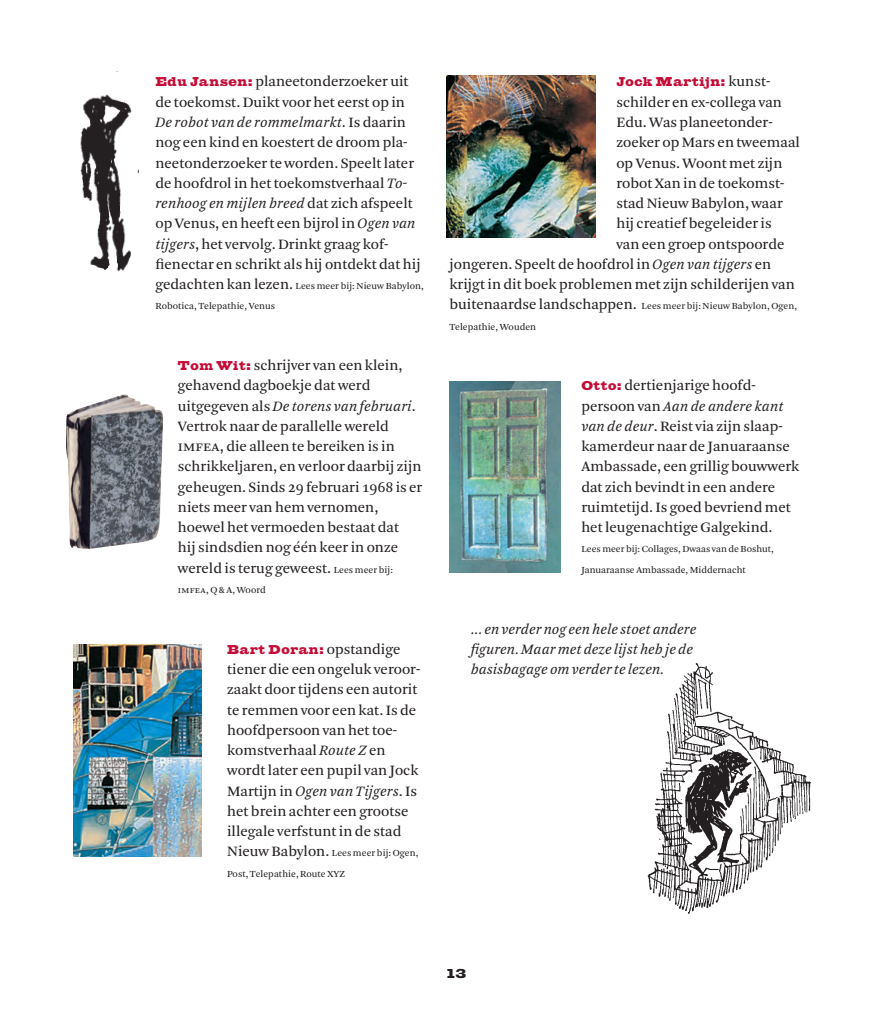
<style>
.page{position:relative;width:873px;height:1022px;background:#fff}
.page>*{position:absolute;margin:0;border:0;box-sizing:border-box;transform-origin:0 0}
.Brood-plat{font:15px/20.2px "Arnhem Blond";color:#231f20}
.t1{font:italic 15px "Arnhem Blond";color:#231f20}
.t2{font:12.9px "Giza Five Seven";color:#231f20;scale:1.07 1}
.Brood-plat-2{font:12.75px "Giza Five Seven";letter-spacing:.05em;color:#c40c37}
.Brood-plat-3{font:9.75px/20.2px "Arnhem Blond";letter-spacing:.005em;color:#231f20}
.s1{font-family:"Giza Five Seven";font-size:12.75px;color:#c40c37}
.s2{font-style:italic}
.s3{font-size:15px}
.s4{font-family:"Arnhem SC Blond"}
.s5{font-size:9.75px}
.s6{font-family:"Arnhem Blond";font-size:15px;color:#231f20}
</style>
<div class="page">
<img style="left:80px;top:71px;width:58px;height:201px">
<img style="left:66px;top:394px;width:98px;height:155px">
<img style="left:647px;top:663px;width:165px;height:251px">
<img style="left:74px;top:644px;width:127px;height:212px">
<img style="left:446px;top:75px;width:149px;height:162px">
<img style="left:449px;top:381px;width:111px;height:191px">
<p class="Brood-plat" style="left:155px;top:72px;width:267px"><span class="s1">Edu Jansen:</span> planeetonderzoeker uit de toekomst. Duikt voor het eerst op in <span class="s2">De robot van de rommelmarkt</span>. Is daarin nog een kind en koestert de droom pla&shy;neetonderzoeker te worden. Speelt later de hoofdrol in het toekomstverhaal <span class="s2">To&shy;renhoog en mijlen breed</span> dat zich afspeelt op Venus, en heeft een bijrol in <span class="s2">Ogen van tijgers</span>, het vervolg. Drinkt graag kof&shy;fienectar en schrikt als hij ontdekt dat hij</p>
<p class="Brood-plat-3" style="left:155px;top:276px;width:269px"><span class="s3">gedachten kan lezen.</span> Lees meer bij: Nieuw Babylon,<br>Robotica, Telepathie, Venus</p>
<p class="Brood-plat" style="left:178px;top:355px;width:226px"><span class="s1">Tom Wit:</span> schrijver van een klein,</p>
<p class="Brood-plat" style="left:178px;top:376px;width:246px">gehavend dagboekje dat werd uitgegeven als <span class="s2">De torens van februari</span>.<br>Vertrok naar de parallelle wereld <span class="s4">imfea</span>, die alleen te bereiken is in schrikkeljaren, en verloor daarbij zijn geheugen. Sinds 29 februari 1968 is er niets meer van hem vernomen, hoewel het vermoeden bestaat dat<br>hij sindsdien nog één keer in onze wereld is terug geweest. <span class="s5">Lees meer bij:</span></p>
<p class="Brood-plat-3" style="left:178px;top:580px;width:89px"><span class="s4">imfea</span>, Q &amp; A, Woord</p>
<p class="Brood-plat-2" style="left:227px;top:641px;width:175px">Bart Doran: <span class="s6">opstandige</span></p>
<p class="Brood-plat" style="left:227px;top:659px;width:195px">tiener die een ongeluk veroor&shy;zaakt door tijdens een autorit te remmen voor een kat. Is de hoofdpersoon van het toe&shy;komstverhaal <span class="s2">Route Z</span> en wordt later een pupil van Jock<br>Martijn in <span class="s2">Ogen van Tijgers</span>. Is het brein achter een grootse illegale verfstunt in de stad</p>
<p class="Brood-plat-3" style="left:227px;top:843px;width:193px"><span class="s3">Nieuw Babylon.</span> Lees meer bij: Ogen,<br>Post, Telepathie, Route XYZ</p>
<p class="Brood-plat-2" style="left:616px;top:74px;width:155px">Jock Martijn: <span class="s6">kunst-</span></p>
<p class="Brood-plat" style="left:616px;top:92px;width:167px">schilder en ex-collega van</p>
<p class="Brood-plat" style="left:616px;top:112px;width:158px">Edu. Was planeetonder-</p>
<p class="Brood-plat" style="left:616px;top:133px;width:185px">zoeker op Mars en tweemaal</p>
<p class="Brood-plat" style="left:616px;top:153px;width:167px">op Venus. Woont met zijn</p>
<p class="Brood-plat" style="left:616px;top:173px;width:169px">robot Xan in de toekomst-</p>
<p class="Brood-plat" style="left:616px;top:193px;width:168px">stad Nieuw Babylon, waar</p>
<p class="Brood-plat" style="left:616px;top:214px;width:157px">hij creatief begeleider is</p>
<p class="Brood-plat" style="left:616px;top:234px;width:169px">van een groep ontspoorde</p>
<p class="Brood-plat" style="left:449px;top:254px;width:323px">jongeren. Speelt de hoofdrol in <span class="s2">Ogen van tijgers</span> en</p>
<p class="Brood-plat" style="left:449px;top:274px;width:347px">krijgt in dit boek problemen met zijn schilderijen van</p>
<p class="Brood-plat-3" style="left:449px;top:296px;width:349px"><span class="s3">buitenaardse landschappen.</span> Lees meer bij: Nieuw Babylon, Ogen,<br>Telepathie, Wouden</p>
<p class="Brood-plat" style="left:581px;top:376px;width:219px"><span class="s1">Otto:</span> dertienjarige hoofd&shy;persoon van <span class="s2">Aan de andere kant van de deur</span>. Reist via zijn slaap&shy;kamerdeur naar de Januaraanse<br>Ambassade, een grillig bouwwerk dat zich bevindt in een andere ruimtetijd. Is goed bevriend met het leugenachtige Galgekind.</p>
<p class="Brood-plat-3" style="left:581px;top:539px;width:194px">Lees meer bij: Collages, Dwaas van de Boshut,<br>Januaraanse Ambassade, Middernacht</p>
<p class="t1" style="left:470px;top:620px;width:227px">... en verder nog een hele stoet andere</p>
<p class="t1" style="left:470px;top:641px;width:224px">figuren. Maar met deze lijst heb je de</p>
<p class="t1" style="left:470px;top:661px;width:195px">basisbagage om verder te lezen.</p>
<p class="t2" style="left:447px;top:965px;width:19px">13</p>
</div>
